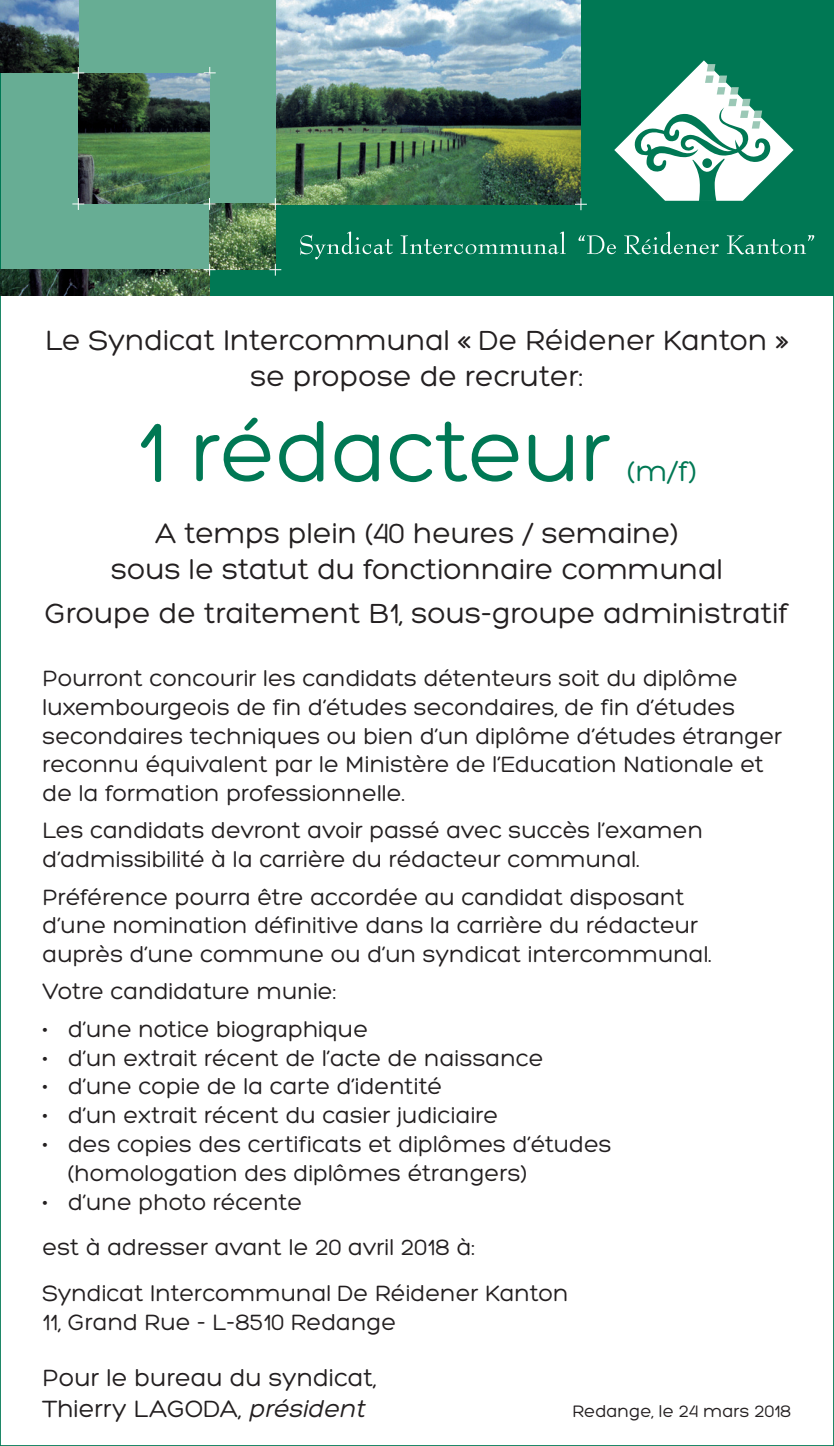
<style>
.page{position:relative;width:834px;height:1446px;background:#fff}
.page>*{position:absolute;margin:0;border:0;box-sizing:border-box;transform-origin:0 0}
.t1{font:90px "Hero";color:#007854}
.t2{font:30px/36px "Hero";color:#231f20;text-align:center}
.t3{font:30px "Hero";color:#007854}
.t4{font:25.5px/30.6px "Hero";color:#231f20}
.t5{font:24px/28.8px "Hero";color:#231f20}
.t6{font:18px "Hero";color:#231f20}
.s1{font-style:italic}
</style>
<div class="page">
<div style="left:0;top:0;width:833px;height:295px;background:#007854"></div>
<img style="left:275px;top:0;width:306px;height:204px">
<div style="left:1px;top:0;width:274px;height:270px;background:#67ad94"></div>
<svg style="left:204px;top:67px;width:12px;height:12px"></svg>
<img style="left:1px;top:270px;width:208px;height:25px">
<img style="left:1px;top:0;width:77px;height:73px">
<img style="left:78px;top:73px;width:131px;height:131px">
<img style="left:209px;top:204px;width:66px;height:66px">
<svg style="left:575px;top:198px;width:11px;height:12px"></svg>
<svg style="left:204px;top:264px;width:11px;height:12px"></svg>
<svg style="left:269px;top:264px;width:12px;height:12px"></svg>
<svg style="left:269px;top:198px;width:12px;height:12px"></svg>
<svg style="left:203px;top:198px;width:12px;height:12px"></svg>
<svg style="left:72px;top:198px;width:12px;height:12px"></svg>
<svg style="left:72px;top:67px;width:12px;height:12px"></svg>
<svg style="left:614px;top:60px;width:179px;height:141px"></svg>
<svg style="left:300px;top:232px;width:92px;height:27px"></svg>
<svg style="left:400px;top:232px;width:165px;height:22px"></svg>
<svg style="left:578px;top:235px;width:38px;height:19px"></svg>
<svg style="left:624px;top:232px;width:94px;height:22px"></svg>
<svg style="left:726px;top:235px;width:88px;height:19px"></svg>
<p class="t2" style="left:46px;top:322px;width:744px">Le Syndicat Intercommunal « De Réidener Kanton » se propose de recruter:</p>
<p class="t1" style="left:137px;top:406px;width:475px">1 rédacteur</p>
<p class="t3" style="left:627px;top:456px;width:71px">(m/f)</p>
<p class="t2" style="left:111px;top:515px;width:613px">A temps plein (40 heures / semaine)<br>sous le statut du fonctionnaire communal</p>
<p class="t2" style="left:45px;top:595px;width:745px">Groupe de traitement B1, sous-groupe administratif</p>
<p class="t5" style="left:43px;top:664px;width:741px">Pourront concourir les candidats détenteurs soit du diplôme luxembourgeois de fin d’études secondaires, de fin d’études secondaires techniques ou bien d’un diplôme d’études étranger reconnu équivalent par le Ministère de l’Education Nationale et de la formation professionnelle.</p>
<p class="t5" style="left:43px;top:816px;width:662px">Les candidats devront avoir passé avec succès l’examen d’admissibilité à la carrière du rédacteur communal.</p>
<p class="t5" style="left:43px;top:882px;width:670px">Préférence pourra être accordée au candidat disposant d’une nomination définitive dans la carrière du rédacteur auprès d’une commune ou d’un syndicat intercommunal.</p>
<p class="t5" style="left:43px;top:977px;width:295px">Votre candidature munie:</p>
<p class="t5" style="left:43px;top:1015px;width:327px">• d’une notice biographique</p>
<p class="t5" style="left:43px;top:1043px;width:502px">• d’un extrait récent de l’acte de naissance</p>
<p class="t5" style="left:43px;top:1072px;width:401px">• d’une copie de la carte d’identité</p>
<p class="t5" style="left:43px;top:1101px;width:457px">• d’un extrait récent du casier judiciaire</p>
<p class="t5" style="left:68px;top:1130px;width:545px;text-indent:-26px">• des copies des certificats et diplômes d’études (homologation des diplômes étrangers)</p>
<p class="t5" style="left:43px;top:1187px;width:261px">• d’une photo récente</p>
<p class="t5" style="left:43px;top:1233px;width:434px">est à adresser avant le 20 avril 2018 à:</p>
<p class="t5" style="left:43px;top:1279px;width:527px">Syndicat Intercommunal De Réidener Kanton<br>11, Grand Rue - L-8510 Redange</p>
<p class="t4" style="left:43px;top:1363px;width:336px">Pour le bureau du syndicat,<br>Thierry LAGODA, <span class="s1">président</span></p>
<p class="t6" style="left:572px;top:1401px;width:220px">Redange, le 24 mars 2018</p>
</div>
